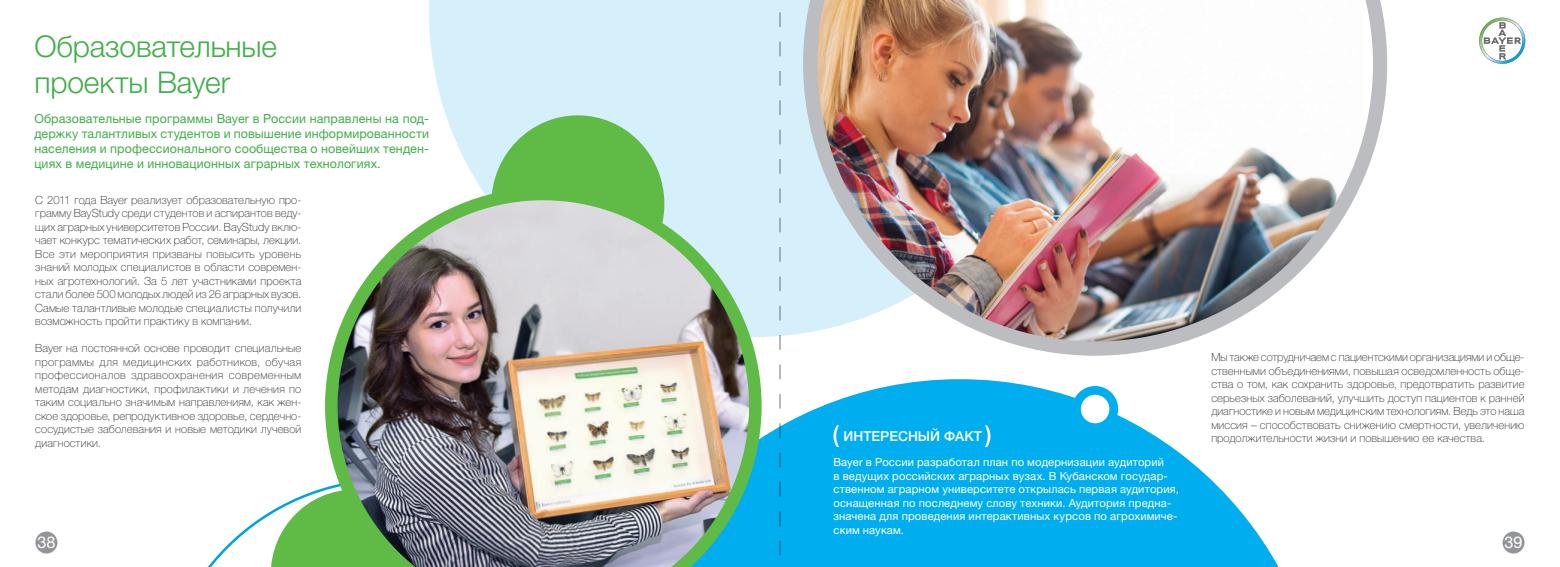
<style>
.page{position:relative;width:1560px;height:567px;background:#fff}
.page>*{position:absolute;margin:0;border:0;box-sizing:border-box;transform-origin:0 0}
.t1{font:300 30px/36px "Helvetica Neue LTW1 G";letter-spacing:-.005em;color:#40ae49}
.t2{font:16.25px "Helvetica Neue LTW1 G";color:#fff}
.t3{font:500 13.75px "Helvetica Neue LTW1 G";color:#fff}
.t4{font:12.5px/15px "Helvetica Neue LTW1 G";letter-spacing:.005em;color:#40ae49;text-align:justify}
.t5{font:100 11.25px/13.5px "Helvetica Neue LTW1 G";letter-spacing:.01em;color:#231f20;text-align:justify}
.t6{font:11.25px/13.5px "Helvetica Neue LTW1 G";letter-spacing:.01em;color:#fff}
</style>
<div class="page">
<svg style="left:1479px;top:18px;width:45px;height:46px"></svg>
<div style="left:429px;top:0;width:374px;height:337px;background:#d6f0fb"></div>
<svg style="left:771px;top:379px;width:508px;height:188px;fill:#00aeef"></svg>
<svg style="left:833px;top:425px;width:6px;height:22px"></svg>
<svg style="left:984px;top:425px;width:6px;height:22px"></svg>
<div style="left:1502px;top:531px;width:22px;height:22px;background:#939598;border-radius:50%"></div>
<img style="left:803px;top:0;width:583px;height:356px">
<svg style="left:1071px;top:386px;width:47px;height:46px"></svg>
<svg style="left:208px;top:489px;width:113px;height:78px"></svg>
<div style="left:491px;top:115px;width:173px;height:178px;background:#60bb46;border-radius:50%"></div>
<img style="left:321px;top:194px;width:450px;height:373px">
<img style="left:325px;top:188px;width:436px;height:379px">
<div style="left:35px;top:531px;width:22px;height:22px;background:#939598;border-radius:50%"></div>
<svg style="left:779px;top:12px;width:1px;height:15px"></svg>
<svg style="left:779px;top:42px;width:1px;height:14px"></svg>
<svg style="left:779px;top:71px;width:1px;height:15px"></svg>
<svg style="left:779px;top:100px;width:1px;height:15px"></svg>
<svg style="left:779px;top:130px;width:1px;height:14px"></svg>
<svg style="left:779px;top:159px;width:1px;height:15px"></svg>
<svg style="left:779px;top:188px;width:1px;height:15px"></svg>
<svg style="left:779px;top:218px;width:1px;height:14px"></svg>
<svg style="left:779px;top:247px;width:1px;height:15px"></svg>
<svg style="left:779px;top:276px;width:1px;height:15px"></svg>
<svg style="left:779px;top:306px;width:1px;height:14px"></svg>
<svg style="left:779px;top:335px;width:1px;height:15px"></svg>
<svg style="left:779px;top:364px;width:1px;height:15px"></svg>
<svg style="left:779px;top:394px;width:1px;height:15px"></svg>
<svg style="left:779px;top:423px;width:1px;height:15px"></svg>
<svg style="left:779px;top:453px;width:1px;height:14px"></svg>
<svg style="left:779px;top:482px;width:1px;height:15px"></svg>
<svg style="left:779px;top:511px;width:1px;height:15px"></svg>
<svg style="left:779px;top:541px;width:1px;height:14px"></svg>
<h1 class="t1" style="left:34px;top:28px;width:244px">Образовательные проекты Bayer</h1>
<p class="t4" style="left:34px;top:111px;width:396px">Образовательные программы Bayer в России направлены на под&shy;держку талантливых студентов и повышение информированности населения и профессионального сообщества о новейших тенден&shy;циях в медицине и инновационных аграрных технологиях.</p>
<p class="t5" style="left:35px;top:193px;width:267px">С 2011 года Bayer реализует образовательную про&shy;грамму BayStudy среди студентов и аспирантов веду&shy;щих аграрных университетов России. BayStudy вклю&shy;чает конкурс тематических работ, семинары, лекции.<br>Все эти мероприятия призваны повысить уровень знаний молодых специалистов в области современ&shy;ных агротехнологий. За 5 лет участниками проекта стали более 500 молодых людей из 26 аграрных вузов.<br>Самые талантливые молодые специалисты получили возможность пройти практику в компании.</p>
<p class="t5" style="left:35px;top:342px;width:267px">Bayer на постоянной основе проводит специальные программы для медицинских работников, обучая профессионалов здравоохранения современным методам диагностики, профилактики и лечения по таким социально значимым направлениям, как жен&shy;ское здоровье, репродуктивное здоровье, сердечно&shy;сосудистые заболевания и новые методики лучевой диагностики.</p>
<h2 class="t2" style="left:37px;top:532px;width:20px">38</h2>
<p class="t3" style="left:843px;top:428px;width:140px">ИНТЕРЕСНЫЙ ФАКТ</p>
<p class="t6" style="left:833px;top:455px;width:347px">Bayer в России разработал план по модернизации аудиторий<br>в ведущих российских аграрных вузах. В Кубанском государ&shy;ственном аграрном университете открылась первая аудитория, оснащенная по последнему слову техники. Аудитория предна&shy;значена для проведения интерактивных курсов по агрохимиче&shy;ским наукам.</p>
<p class="t5" style="left:1211px;top:351px;width:315px">Мы также сотрудничаем с пациентскими организациями и обще&shy;ственными объединениями, повышая осведомленность обще&shy;ства о том, как сохранить здоровье, предотвратить развитие серьезных заболеваний, улучшить доступ пациентов к ранней диагностике и новым медицинским технологиям. Ведь это наша миссия – способствовать снижению смертности, увеличению продолжительности жизни и повышению ее качества.</p>
<h2 class="t2" style="left:1504px;top:532px;width:20px">39</h2>
</div>
